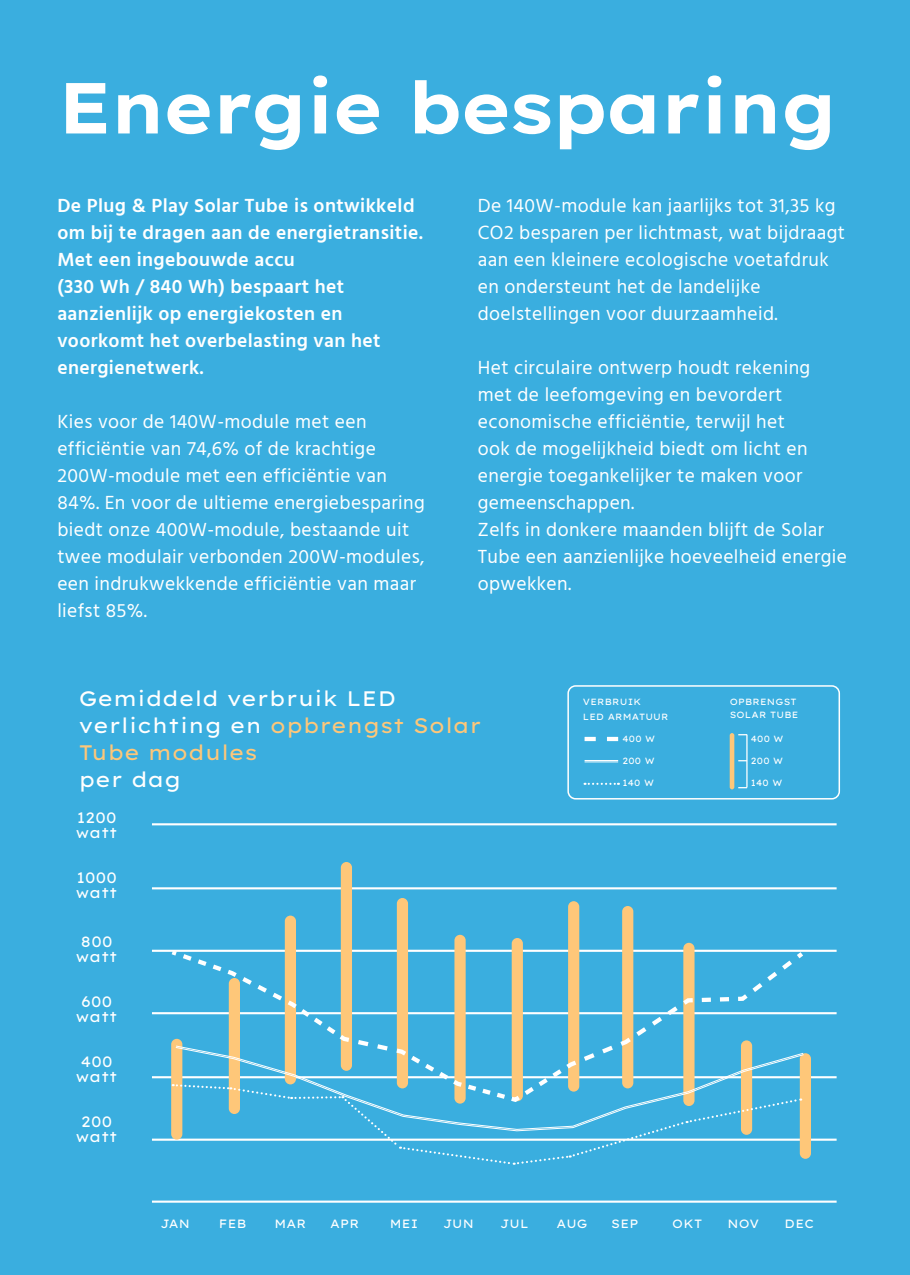
<style>
.page{position:relative;width:910px;height:1275px;background:#3aaedf}
.page>*{position:absolute;margin:0;border:0;box-sizing:border-box;transform-origin:0 0}
.t1{font:700 72px "Lexend Exa";letter-spacing:-.05em;color:#fff}
.t2{font:21px/27px "Lexend Exa";letter-spacing:.02em;color:#fff}
.t3{font:19.5px/27px "Hind Madurai";letter-spacing:.02em;color:#fff}
.t4{font:600 19.5px/27px "Hind Madurai";letter-spacing:.02em;color:#fff}
.t5{font:15px/15px "Lexend Exa";letter-spacing:.02em;color:#fff;text-align:center}
.t6{font:12px "Lexend Exa";letter-spacing:.02em;color:#fff}
.t7{font:9px/15px "Lexend Exa";letter-spacing:.02em;color:#fff}
.s1{color:#fec779}
</style>
<div class="page">
<hr style="left:152px;top:823px;width:684px;height:2px;background:#fff">
<hr style="left:152px;top:887px;width:684px;height:2px;background:#fff">
<hr style="left:152px;top:1200px;width:684px;height:2px;background:#fff">
<hr style="left:152px;top:950px;width:684px;height:2px;background:#fff">
<hr style="left:152px;top:1138px;width:684px;height:2px;background:#fff">
<hr style="left:152px;top:1076px;width:684px;height:2px;background:#fff">
<hr style="left:152px;top:1012px;width:684px;height:2px;background:#fff">
<div style="left:171px;top:1039px;width:11px;height:100px;background:#fec779;border-radius:6px"></div>
<div style="left:285px;top:915px;width:11px;height:169px;background:#fec779;border-radius:6px"></div>
<div style="left:341px;top:862px;width:11px;height:209px;background:#fec779;border-radius:6px"></div>
<div style="left:397px;top:898px;width:11px;height:190px;background:#fec779;border-radius:6px"></div>
<div style="left:454px;top:935px;width:12px;height:168px;background:#fec779;border-radius:6px"></div>
<div style="left:512px;top:938px;width:11px;height:163px;background:#fec779;border-radius:6px"></div>
<div style="left:568px;top:901px;width:11px;height:190px;background:#fec779;border-radius:6px"></div>
<div style="left:622px;top:906px;width:11px;height:182px;background:#fec779;border-radius:6px"></div>
<div style="left:683px;top:943px;width:11px;height:163px;background:#fec779;border-radius:6px"></div>
<div style="left:800px;top:1053px;width:11px;height:106px;background:#fec779;border-radius:6px"></div>
<svg style="left:167px;top:947px;width:641px;height:157px"></svg>
<svg style="left:173px;top:951px;width:628px;height:214px"></svg>
<div style="left:729px;top:733px;width:5px;height:56px;background:#fec779;border-radius:2px"></div>
<div style="left:567px;top:685px;width:273px;height:114px;border:2px solid #fff;border-radius:8px"></div>
<svg style="left:584px;top:737px;width:34px;height:4px"></svg>
<hr style="left:584px;top:760px;width:34px;height:1px;background:#fff">
<hr style="left:584px;top:761px;width:34px;height:1px;background:#fff">
<svg style="left:584px;top:783px;width:35px;height:2px"></svg>
<hr style="left:746px;top:734px;width:1px;height:53px;background:#fff">
<h1 class="t1" style="left:57px;top:51px;width:782px">Energie besparing</h1>
<p class="t4" style="left:57px;top:193px;width:367px">De Plug &amp; Play Solar Tube is ontwikkeld om bij te dragen aan de energietransitie.<br>Met een ingebouwde accu<br>(330 Wh / 840 Wh) bespaart het aanzienlijk op energiekosten en voorkomt het overbelasting van het energienetwerk.</p>
<p class="t3" style="left:57px;top:409px;width:369px">Kies voor de 140W-module met een efficiëntie van 74,6% of de krachtige 200W-module met een efficiëntie van 84%. En voor de ultieme energiebesparing biedt onze 400W-module, bestaande uit twee modulair verbonden 200W-modules, een indrukwekkende efficiëntie van maar liefst 85%.</p>
<p class="t3" style="left:478px;top:193px;width:369px">De 140W-module kan jaarlijks tot 31,35 kg CO2 besparen per lichtmast, wat bijdraagt aan een kleinere ecologische voetafdruk en ondersteunt het de landelijke doelstellingen voor duurzaamheid.</p>
<p class="t3" style="left:478px;top:355px;width:371px">Het circulaire ontwerp houdt rekening met de leefomgeving en bevordert economische efficiëntie, terwijl het<br>ook de mogelijkheid biedt om licht en energie toegankelijker te maken voor gemeenschappen.<br>Zelfs in donkere maanden blijft de Solar Tube een aanzienlijke hoeveelheid energie opwekken.</p>
<p class="t2" style="left:79px;top:683px;width:404px">Gemiddeld verbruik LED verlichting en <span class="s1">opbrengst Solar<br>Tube modules</span></p>
<p class="t2" style="left:79px;top:764px;width:104px">per dag</p>
<p class="t5" style="left:76px;top:809px;width:43px;text-align:left">1200 watt</p>
<p class="t5" style="left:76px;top:869px;width:43px;text-align:left">1000 watt</p>
<p class="t5" style="left:76px;top:932px;width:43px">800 watt</p>
<p class="t5" style="left:76px;top:992px;width:43px">600 watt</p>
<p class="t5" style="left:76px;top:1053px;width:43px">400 watt</p>
<p class="t5" style="left:76px;top:1113px;width:43px">200 watt</p>
<p class="t7" style="left:583px;top:693px;width:87px">VERBRUIK<br>LED ARMATUUR</p>
<p class="t7" style="left:729px;top:694px;width:70px;line-height:13.5px">OPBRENGST<br>SOLAR TUBE</p>
<p class="t7" style="left:622px;top:753px;width:34px">200 W</p>
<p class="t7" style="left:751px;top:753px;width:34px">200 W</p>
<p class="t7" style="left:622px;top:775px;width:33px">140 W</p>
<p class="t7" style="left:751px;top:775px;width:33px">140 W</p>
<p class="t7" style="left:622px;top:731px;width:34px">400 W</p>
<p class="t7" style="left:751px;top:731px;width:34px">400 W</p>
<p class="t6" style="left:160px;top:1214px;width:31px">JAN</p>
<p class="t6" style="left:219px;top:1214px;width:29px">FEB</p>
<p class="t6" style="left:274px;top:1214px;width:34px">MAR</p>
<p class="t6" style="left:330px;top:1214px;width:31px">APR</p>
<p class="t6" style="left:390px;top:1214px;width:30px">MEI</p>
<p class="t6" style="left:443px;top:1214px;width:32px">JUN</p>
<p class="t6" style="left:500px;top:1214px;width:30px">JUL</p>
<p class="t6" style="left:556px;top:1214px;width:33px">AUG</p>
<p class="t6" style="left:611px;top:1214px;width:29px">SEP</p>
<p class="t6" style="left:672px;top:1214px;width:32px">OKT</p>
<p class="t6" style="left:727px;top:1214px;width:33px">NOV</p>
<p class="t6" style="left:784px;top:1214px;width:31px">DEC</p>
</div>
